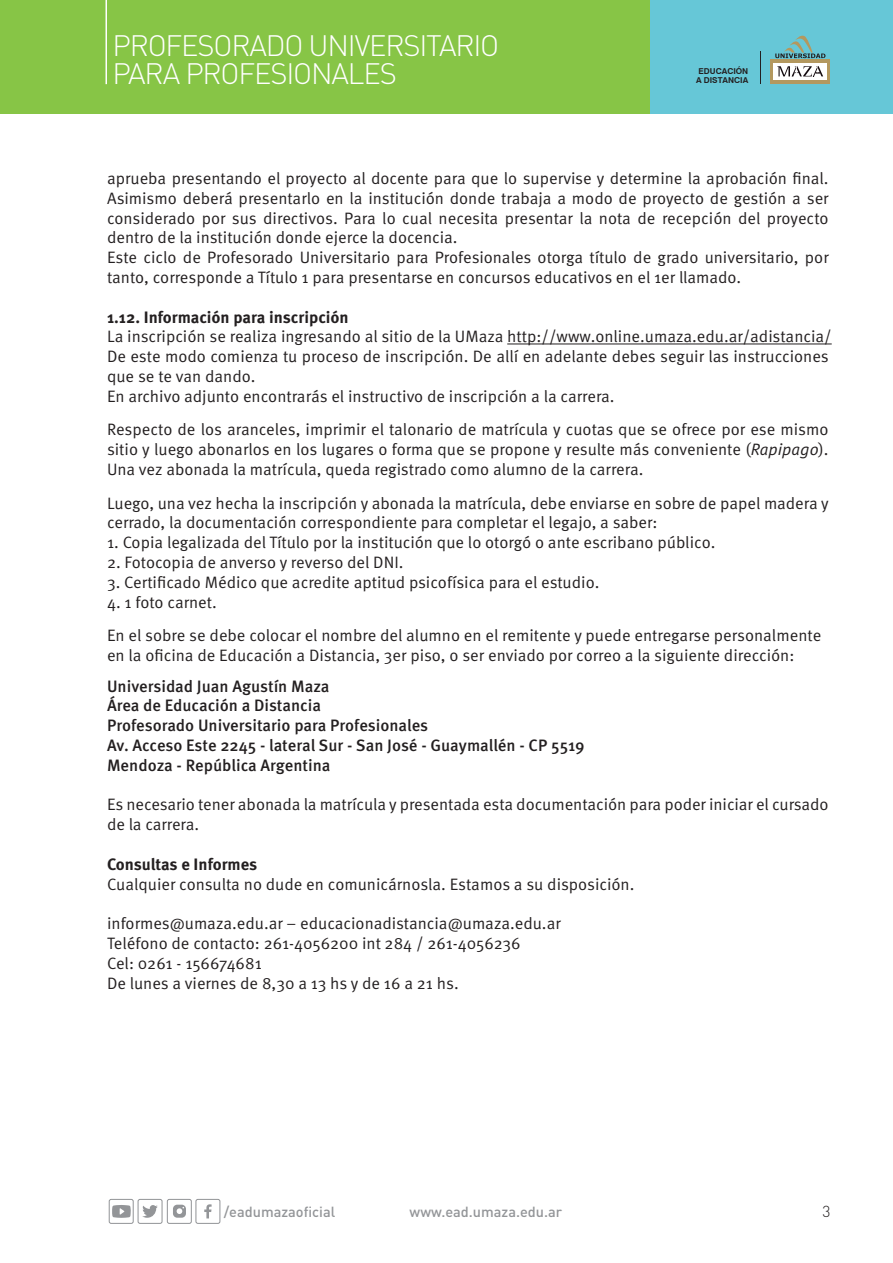
<style>
.page{position:relative;width:893px;height:1263px;background:#fff}
.page>*{position:absolute;margin:0;border:0;box-sizing:border-box;transform-origin:0 0}
.t1{font:300 29.25px/28.2px "DIN Pro";letter-spacing:-.04em;color:#fff}
.t2{font:16.5px/19.8px "Meta Pro";color:#231f20}
.t3{font:500 16.5px/19.8px "Meta Pro";color:#231f20}
.t4{font:700 16.5px "Meta Pro";color:#231f20}
.t5{font:300 15.75px "DIN Pro";color:#231f20}
.t6{font:500 14.55px "DIN Pro";color:#939598}
.t7{font:700 8.1px/9px "Swiss 721 BT";color:#231f20;text-align:center}
.s1{font-style:italic}
</style>
<div class="page">
<div style="left:0;top:0;width:893px;height:114px;background:#66c7d7"></div>
<div style="left:0;top:0;width:649px;height:114px;background:#87c546"></div>
<hr style="left:507px;top:344px;width:325px;height:1px;background:#231f20">
<hr style="left:105px;top:0;width:2px;height:84px;background:#fff">
<hr style="left:760px;top:51px;width:1px;height:33px;background:#231f20">
<div style="left:770px;top:59px;width:60px;height:25px;background:#b3985f"></div>
<div style="left:774px;top:63px;width:53px;height:17px;background:#fff"></div>
<svg style="left:777px;top:66px;width:46px;height:11px"></svg>
<svg style="left:775px;top:35px;width:50px;height:23px"></svg>
<div style="left:109px;top:1199px;width:25px;height:25px;border:1px solid #939598;border-radius:2px"></div>
<div style="left:138px;top:1199px;width:25px;height:25px;border:1px solid #939598;border-radius:2px"></div>
<div style="left:195px;top:1199px;width:25px;height:25px;border:1px solid #939598;border-radius:2px"></div>
<div style="left:167px;top:1199px;width:25px;height:25px;border:1px solid #939598;border-radius:2px"></div>
<svg style="left:112px;top:1205px;width:19px;height:13px"></svg>
<svg style="left:142px;top:1205px;width:16px;height:13px"></svg>
<svg style="left:204px;top:1204px;width:8px;height:14px"></svg>
<div style="left:173px;top:1205px;width:13px;height:13px;background:#939598;border-radius:4px"></div>
<svg style="left:177px;top:1207px;width:7px;height:7px"></svg>
<h1 class="t1" style="left:112px;top:30px;width:388px">PROFESORADO UNIVERSITARIO<br>PARA PROFESIONALES</h1>
<p class="t7" style="left:696px;top:67px;width:54px">EDUCACIÓN<br>A DISTANCIA</p>
<p class="t2" style="left:107px;top:169px;width:723px">aprueba presentando el proyecto al docente para que lo supervise y determine la aprobación final.<br>Asimismo deberá presentarlo en la institución donde trabaja a modo de proyecto de gestión a ser considerado por sus directivos. Para lo cual necesita presentar la nota de recepción del proyecto dentro de la institución donde ejerce la docencia.<br>Este ciclo de Profesorado Universitario para Profesionales otorga título de grado universitario, por tanto, corresponde a Título 1 para presentarse en concursos educativos en el 1er llamado.</p>
<p class="t4" style="left:107px;top:306px;width:243px">1.12. Información para inscripción</p>
<p class="t2" style="left:107px;top:327px;width:726px">La inscripción se realiza ingresando al sitio de la UMaza http://www.online.umaza.edu.ar/adistancia/ De este modo comienza tu proceso de inscripción. De allí en adelante debes seguir las instrucciones que se te van dando.<br>En archivo adjunto encontrarás el instructivo de inscripción a la carrera.</p>
<p class="t2" style="left:107px;top:420px;width:723px;text-align:justify">Respecto de los aranceles, imprimir el talonario de matrícula y cuotas que se ofrece por ese mismo sitio y luego abonarlos en los lugares o forma que se propone y resulte más conveniente (<span class="s1">Rapipago</span>).<br>Una vez abonada la matrícula, queda registrado como alumno de la carrera.</p>
<p class="t2" style="left:107px;top:493px;width:723px">Luego, una vez hecha la inscripción y abonada la matrícula, debe enviarse en sobre de papel madera y cerrado, la documentación correspondiente para completar el legajo, a saber:</p>
<p class="t2" style="left:107px;top:533px;width:610px">1. Copia legalizada del Título por la institución que lo otorgó o ante escribano público.</p>
<p class="t2" style="left:107px;top:553px;width:298px">2. Fotocopia de anverso y reverso del DNI.</p>
<p class="t2" style="left:107px;top:573px;width:494px">3. Certificado Médico que acredite aptitud psicofísica para el estudio.</p>
<p class="t2" style="left:107px;top:585px;width:716px;line-height:33.6px">4. 1 foto carnet.<br>En el sobre se debe colocar el nombre del alumno en el remitente y puede entregarse personalmente</p>
<p class="t2" style="left:107px;top:646px;width:689px">en la oficina de Educación a Distancia, 3er piso, o ser enviado por correo a la siguiente dirección:</p>
<p class="t3" style="left:107px;top:676px;width:479px">Universidad Juan Agustín Maza<br>Área de Educación a Distancia<br>Profesorado Universitario para Profesionales<br>Av. Acceso Este 2245 - lateral Sur - San José - Guaymallén - CP 5519<br>Mendoza - República Argentina</p>
<p class="t2" style="left:107px;top:795px;width:723px">Es necesario tener abonada la matrícula y presentada esta documentación para poder iniciar el cursado de la carrera.</p>
<p class="t4" style="left:107px;top:853px;width:152px">Consultas e Informes</p>
<p class="t2" style="left:107px;top:874px;width:529px">Cualquier consulta no dude en comunicárnosla. Estamos a su disposición.</p>
<p class="t2" style="left:107px;top:914px;width:455px">informes@umaza.edu.ar – educacionadistancia@umaza.edu.ar Teléfono de contacto: 261-4056200 int 284 / 261-4056236<br>Cel: 0261 - 156674681<br>De lunes a viernes de 8,30 a 13 hs y de 16 a 21 hs.</p>
<p class="t6" style="left:224px;top:1202px;width:113px">/eadumazaoficial</p>
<p class="t6" style="left:410px;top:1202px;width:154px">www.ead.umaza.edu.ar</p>
<p class="t5" style="left:822px;top:1200px;width:10px">3</p>
</div>
